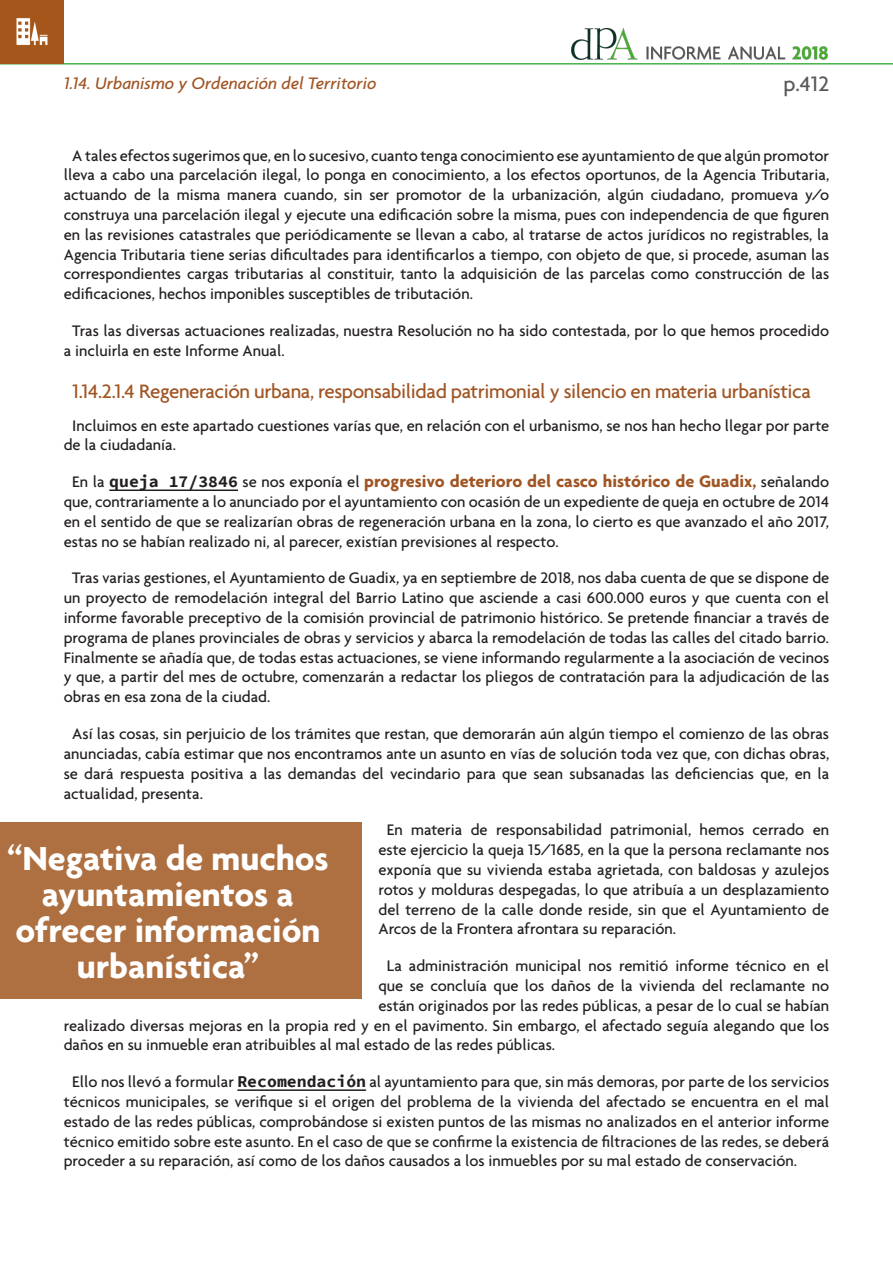
<style>
.page{position:relative;width:893px;height:1263px;background:#fff}
.page>*{position:absolute;margin:0;border:0;box-sizing:border-box;transform-origin:0 0}
.Destacados{font:700 36px/36px "Agenda";color:#fff;text-align:center}
.t1{font:500 22.5px "Agenda";color:#57585a}
.Título_1_1_1_1_1{font:500 21px "Agenda";letter-spacing:-.02em;color:#a05524}
.Parrafo{font:700 18px "Agenda";color:#a05524}
.t2{font:italic 500 18px "Agenda";color:#a05524}
.Parrafo-2{font:500 16.5px/19.8px "Agenda";color:#231f20;text-align:justify}
.s1{font-weight:500;font-size:16.5px;color:#231f20}
.s2{font-family:"Source Code Pro";font-size:16.5px;color:#231f20}
.s3{font-family:"Source Code Pro";font-weight:700}
</style>
<div class="page">
<img style="left:572px;top:29px;width:255px;height:30px">
<hr style="left:0;top:63px;width:893px;height:2px;background:#46b549">
<img style="left:0;top:0;width:64px;height:63px">
<hr style="left:109px;top:489px;width:129px;height:2px;background:#231f20">
<hr style="left:237px;top:1089px;width:129px;height:2px;background:#231f20">
<div style="left:0;top:822px;width:361px;height:177px;background:#ae7041"></div>
<p class="t2" style="left:64px;top:72px;width:314px">1.14. Urbanismo y Ordenación del Territorio</p>
<h2 class="t1" style="left:783px;top:70px;width:47px">p.412</h2>
<p class="Parrafo-2" style="left:64px;top:145px;width:767px;text-indent:9px">A tales efectos sugerimos que, en lo sucesivo, cuanto tenga conocimiento ese ayuntamiento de que algún promotor lleva a cabo una parcelación ilegal, lo ponga en conocimiento, a los efectos oportunos, de la Agencia Tributaria, actuando de la misma manera cuando, sin ser promotor de la urbanización, algún ciudadano, promueva y/o construya una parcelación ilegal y ejecute una edificación sobre la misma, pues con independencia de que figuren en las revisiones catastrales que periódicamente se llevan a cabo, al tratarse de actos jurídicos no registrables, la Agencia Tributaria tiene serias dificultades para identificarlos a tiempo, con objeto de que, si procede, asuman las correspondientes cargas tributarias al constituir, tanto la adquisición de las parcelas como construcción de las edificaciones, hechos imponibles susceptibles de tributación.</p>
<p class="Parrafo-2" style="left:64px;top:320px;width:767px;text-indent:9px">Tras las diversas actuaciones realizadas, nuestra Resolución no ha sido contestada, por lo que hemos procedido a incluirla en este Informe Anual.</p>
<p class="Título_1_1_1_1_1" style="left:72px;top:379px;width:740px">1.14.2.1.4 Regeneración urbana, responsabilidad patrimonial y silencio en materia urbanística</p>
<p class="Parrafo-2" style="left:64px;top:415px;width:767px;text-indent:9px">Incluimos en este apartado cuestiones varías que, en relación con el urbanismo, se nos han hecho llegar por parte de la ciudadanía.</p>
<p class="Parrafo" style="left:72px;top:470px;width:758px"><span class="s1">En la</span> <span class="s2">queja 17/3846</span> <span class="s1">se nos exponía el</span> progresivo deterioro del casco histórico de Guadix, <span class="s1">señalando</span></p>
<p class="Parrafo-2" style="left:64px;top:491px;width:767px">que, contrariamente a lo anunciado por el ayuntamiento con ocasión de un expediente de queja en octubre de 2014 en el sentido de que se realizarían obras de regeneración urbana en la zona, lo cierto es que avanzado el año 2017, estas no se habían realizado ni, al parecer, existían previsiones al respecto.</p>
<p class="Parrafo-2" style="left:64px;top:568px;width:767px;text-indent:9px">Tras varias gestiones, el Ayuntamiento de Guadix, ya en septiembre de 2018, nos daba cuenta de que se dispone de un proyecto de remodelación integral del Barrio Latino que asciende a casi 600.000 euros y que cuenta con el informe favorable preceptivo de la comisión provincial de patrimonio histórico. Se pretende financiar a través de programa de planes provinciales de obras y servicios y abarca la remodelación de todas las calles del citado barrio.<br>Finalmente se añadía que, de todas estas actuaciones, se viene informando regularmente a la asociación de vecinos y que, a partir del mes de octubre, comenzarán a redactar los pliegos de contratación para la adjudicación de las obras en esa zona de la ciudad.</p>
<p class="Parrafo-2" style="left:64px;top:723px;width:767px;text-indent:9px">Así las cosas, sin perjuicio de los trámites que restan, que demorarán aún algún tiempo el comienzo de las obras anunciadas, cabía estimar que nos encontramos ante un asunto en vías de solución toda vez que, con dichas obras, se dará respuesta positiva a las demandas del vecindario para que sean subsanadas las deficiencias que, en la actualidad, presenta.</p>
<p class="Parrafo-2" style="left:378px;top:820px;width:452px;text-indent:9px">En materia de responsabilidad patrimonial, hemos cerrado en este ejercicio la queja 15/1685, en la que la persona reclamante nos exponía que su vivienda estaba agrietada, con baldosas y azulejos rotos y molduras despegadas, lo que atribuía a un desplazamiento del terreno de la calle donde reside, sin que el Ayuntamiento de Arcos de la Frontera afrontara su reparación.</p>
<p class="Parrafo-2" style="left:387px;top:955px;width:444px">La administración municipal nos remitió informe técnico en el</p>
<p class="Parrafo-2" style="left:378px;top:975px;width:452px">que se concluía que los daños de la vivienda del reclamante no</p>
<p class="Parrafo-2" style="left:378px;top:995px;width:452px">están originados por las redes públicas, a pesar de lo cual se habían</p>
<p class="Parrafo-2" style="left:64px;top:1015px;width:767px">realizado diversas mejoras en la propia red y en el pavimento. Sin embargo, el afectado seguía alegando que los</p>
<p class="Parrafo-2" style="left:64px;top:1035px;width:493px">daños en su inmueble eran atribuibles al mal estado de las redes públicas.</p>
<p class="Parrafo-2" style="left:64px;top:1071px;width:767px;text-indent:9px">Ello nos llevó a formular <span class="s3">Recomendación</span> al ayuntamiento para que, sin más demoras, por parte de los servicios técnicos municipales, se verifique si el origen del problema de la vivienda del afectado se encuentra en el mal estado de las redes públicas, comprobándose si existen puntos de las mismas no analizados en el anterior informe técnico emitido sobre este asunto. En el caso de que se confirme la existencia de filtraciones de las redes, se deberá proceder a su reparación, así como de los daños causados a los inmuebles por su mal estado de conservación.</p>
<p class="Destacados" style="left:7px;top:839px;width:323px">“Negativa de muchos ayuntamientos a ofrecer información urbanística”</p>
</div>
